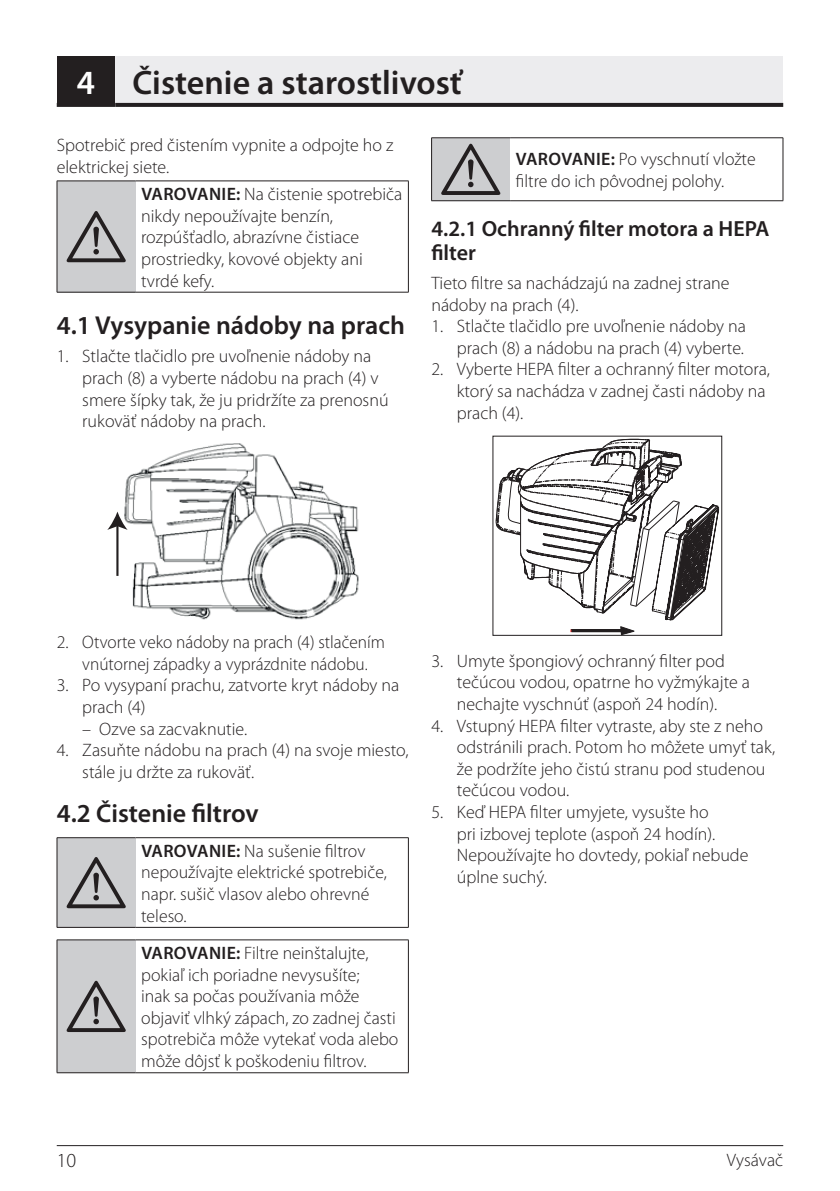
<style>
.page{position:relative;width:840px;height:1191px;background:#fff}
.page>*{position:absolute;margin:0;border:0;box-sizing:border-box;transform-origin:0 0}
.t1{font:64px "ZIWARNUN";color:#231f20}
.Nadpis_17{font:600 34px "Myriad Pro";color:#231f20}
.Nadpis_17-2{font:600 34px "Myriad Pro";color:#fff}
.Podnadpis_13{font:600 26px "Myriad Pro";color:#231f20}
.Podnadpis_11{font:600 22px/24px "Myriad Pro";color:#231f20}
.t2{font:300 20px "Myriad Pro";color:#231f20}
.Odsadené_4_5_-_9{font:300 18px/21.6px "Myriad Pro";color:#231f20}
.Základný_9{font:300 18px/21.6px "Myriad Pro";color:#231f20}
.Odsadené_4_5_body{font:300 18px "Myriad Pro";color:#231f20}
.s1{font-weight:600}
</style>
<div class="page">
<hr style="left:57px;top:1145px;width:725px;height:1px;background:#231f20">
<div style="left:57px;top:57px;width:58px;height:48px;background:#231f20"></div>
<div style="left:115px;top:57px;width:667px;height:48px;background:#ececee"></div>
<svg style="left:57px;top:105px;width:58px;height:2px"></svg>
<svg style="left:115px;top:103px;width:667px;height:4px;background:#272324"></svg>
<div style="left:57px;top:181px;width:78px;height:111px;background:#cdced0"></div>
<hr style="left:57px;top:180px;width:78px;height:1px;background:#231f20">
<hr style="left:57px;top:181px;width:1px;height:111px;background:#231f20">
<hr style="left:135px;top:180px;width:273px;height:1px;background:#231f20">
<hr style="left:408px;top:181px;width:1px;height:111px;background:#231f20">
<hr style="left:57px;top:292px;width:78px;height:1px;background:#231f20">
<hr style="left:135px;top:292px;width:273px;height:1px;background:#231f20">
<img style="left:124px;top:443px;width:234px;height:176px">
<hr style="left:116px;top:524px;width:2px;height:52px;background:#231f20">
<svg style="left:107px;top:511px;width:20px;height:19px"></svg>
<div style="left:57px;top:837px;width:78px;height:90px;background:#cdced0"></div>
<hr style="left:57px;top:837px;width:78px;height:1px;background:#231f20">
<hr style="left:57px;top:838px;width:1px;height:89px;background:#231f20">
<hr style="left:135px;top:837px;width:273px;height:1px;background:#231f20">
<hr style="left:408px;top:838px;width:1px;height:89px;background:#231f20">
<hr style="left:57px;top:927px;width:78px;height:1px;background:#231f20">
<hr style="left:135px;top:927px;width:273px;height:1px;background:#231f20">
<div style="left:57px;top:940px;width:78px;height:132px;background:#cdced0"></div>
<hr style="left:57px;top:939px;width:78px;height:1px;background:#231f20">
<hr style="left:57px;top:940px;width:1px;height:132px;background:#231f20">
<hr style="left:135px;top:939px;width:273px;height:1px;background:#231f20">
<hr style="left:408px;top:940px;width:1px;height:132px;background:#231f20">
<hr style="left:57px;top:1072px;width:78px;height:1px;background:#231f20">
<hr style="left:135px;top:1072px;width:273px;height:1px;background:#231f20">
<div style="left:431px;top:138px;width:79px;height:63px;background:#cdced0"></div>
<hr style="left:431px;top:137px;width:79px;height:1px;background:#231f20">
<hr style="left:431px;top:138px;width:1px;height:62px;background:#231f20">
<hr style="left:510px;top:137px;width:272px;height:1px;background:#231f20">
<hr style="left:782px;top:138px;width:1px;height:62px;background:#231f20">
<hr style="left:431px;top:200px;width:79px;height:1px;background:#231f20">
<hr style="left:510px;top:200px;width:272px;height:1px;background:#231f20">
<svg style="left:495px;top:439px;width:223px;height:181px"></svg>
<svg style="left:620px;top:626px;width:13px;height:8px"></svg>
<hr style="left:570px;top:629px;width:50px;height:3px;background:#231f20">
<p class="Nadpis_17-2" style="left:77px;top:60px;width:20px">4</p>
<p class="Nadpis_17" style="left:132px;top:60px;width:331px">Čistenie a starostlivosť</p>
<p class="Základný_9" style="left:57px;top:134px;width:338px">Spotrebič pred čistením vypnite a odpojte ho z elektrickej siete.</p>
<p class="t1" style="left:67px;top:203px;width:63px">A</p>
<p class="Základný_9" style="left:141px;top:184px;width:262px"><span class="s1">VAROVANIE:</span> Na čistenie spotrebiča nikdy nepoužívajte benzín, rozpúšťadlo, abrazívne čistiace prostriedky, kovové objekty ani tvrdé kefy.</p>
<p class="Podnadpis_13" style="left:57px;top:308px;width:349px">4.1 Vysypanie nádoby na prach</p>
<p class="Odsadené_4_5_-_9" style="left:82px;top:346px;width:307px;text-indent:-26px">1. Stlačte tlačidlo pre uvoľnenie nádoby na prach (8) a vyberte nádobu na prach (4) v smere šípky tak, že ju pridržíte za prenosnú rukoväť nádoby na prach.</p>
<p class="t1" style="left:441px;top:135px;width:63px">A</p>
<p class="Základný_9" style="left:515px;top:149px;width:241px"><span class="s1">VAROVANIE:</span> Po vyschnutí vložte filtre do ich pôvodnej polohy.</p>
<p class="Podnadpis_11" style="left:431px;top:216px;width:339px">4.2.1 Ochranný filter motora a HEPA filter</p>
<p class="Základný_9" style="left:431px;top:272px;width:299px">Tieto filtre sa nachádzajú na zadnej strane nádoby na prach (4).</p>
<p class="Odsadené_4_5_-_9" style="left:431px;top:316px;width:316px;text-align:right">1. Stlačte tlačidlo pre uvoľnenie nádoby na prach (8) a nádobu na prach (4) vyberte.</p>
<p class="Odsadené_4_5_-_9" style="left:456px;top:359px;width:314px;text-indent:-26px">2. Vyberte HEPA filter a ochranný filter motora, ktorý sa nachádza v zadnej časti nádoby na prach (4).</p>
<p class="Odsadené_4_5_-_9" style="left:57px;top:631px;width:329px;text-align:center">2. Otvorte veko nádoby na prach (4) stlačením vnútornej západky a vyprázdnite nádobu.</p>
<p class="Odsadené_4_5_-_9" style="left:82px;top:675px;width:318px;text-indent:-26px">3. Po vysypaní prachu, zatvorte kryt nádoby na prach (4)</p>
<p class="Odsadené_4_5_body" style="left:82px;top:718px;width:166px">– Ozve sa zacvaknutie.</p>
<p class="Odsadené_4_5_-_9" style="left:82px;top:739px;width:327px;text-indent:-26px">4. Zasuňte nádobu na prach (4) na svoje miesto, stále ju držte za rukoväť.</p>
<p class="Podnadpis_13" style="left:57px;top:797px;width:203px">4.2 Čistenie filtrov</p>
<p class="t1" style="left:67px;top:848px;width:63px">A</p>
<p class="Základný_9" style="left:141px;top:840px;width:247px"><span class="s1">VAROVANIE:</span> Na sušenie filtrov nepoužívajte elektrické spotrebiče, napr. sušič vlasov alebo ohrevné teleso.</p>
<p class="t1" style="left:67px;top:972px;width:63px">A</p>
<p class="Základný_9" style="left:141px;top:942px;width:258px"><span class="s1">VAROVANIE:</span> Filtre neinštalujte, pokiaľ ich poriadne nevysušíte;<br>inak sa počas používania môže objaviť vlhký zápach, zo zadnej časti spotrebiča môže vytekať voda alebo môže dôjsť k poškodeniu filtrov.</p>
<p class="Odsadené_4_5_-_9" style="left:456px;top:650px;width:294px;text-indent:-26px">3. Umyte špongiový ochranný filter pod tečúcou vodou, opatrne ho vyžmýkajte a nechajte vyschnúť (aspoň 24 hodín).</p>
<p class="Odsadené_4_5_-_9" style="left:456px;top:715px;width:319px;text-indent:-26px">4. Vstupný HEPA filter vytraste, aby ste z neho odstránili prach. Potom ho môžete umyť tak, že podržíte jeho čistú stranu pod studenou tečúcou vodou.</p>
<p class="Odsadené_4_5_-_9" style="left:456px;top:801px;width:293px;text-indent:-26px">5. Keď HEPA filter umyjete, vysušte ho<br>pri izbovej teplote (aspoň 24 hodín).<br>Nepoužívajte ho dovtedy, pokiaľ nebude úplne suchý.</p>
<p class="t2" style="left:57px;top:1149px;width:21px">10</p>
<p class="Základný_9" style="left:726px;top:1149px;width:58px">Vysávač</p>
</div>
